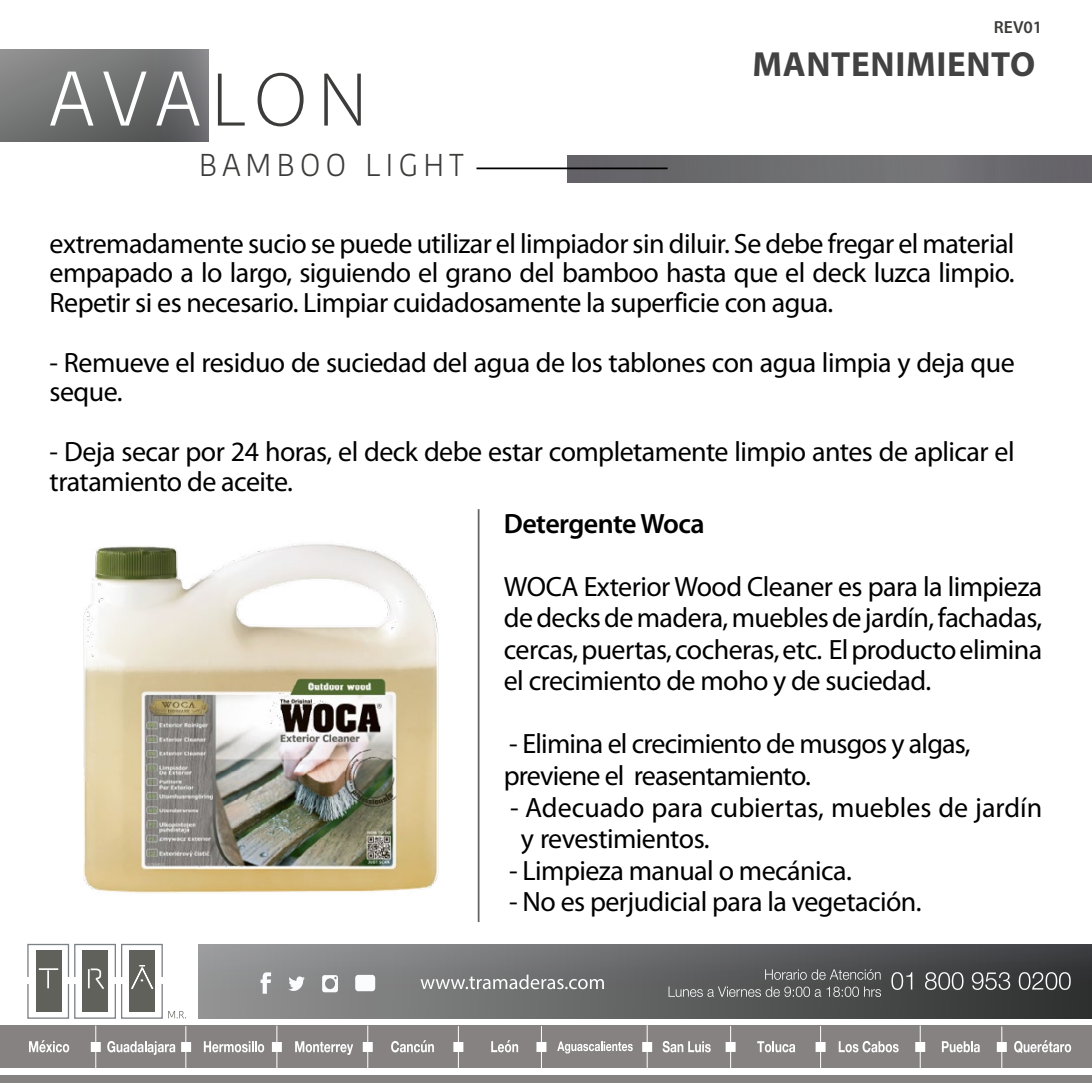
<style>
.page{position:relative;width:1092px;height:1092px;background:#fff}
.page>*{position:absolute;margin:0;border:0;box-sizing:border-box;transform-origin:0 0}
.t1{font:300 77px "Kohinoor Devanagari";color:#fff}
.t2{font:700 35px "Myriad Pro";letter-spacing:.02em;color:#424242}
.t3{font:300 31.5px "Kohinoor Devanagari";letter-spacing:.15em;color:#3c3c3b}
.t4{font:28px/29.8px "Myriad Pro";letter-spacing:-.02em;color:#000}
.t5{font:28px/31.5px "Myriad Pro";color:#000}
.t6{font:600 28px "Myriad Pro";letter-spacing:-.02em;color:#000}
.t7{font:600 17.5px "Myriad Pro";color:#3c3c3b}
.s1{font-family:"Myriad Pro";color:#3c3c3b}
.s2{color:#fff}
</style>
<div class="page">
<svg style="left:0;top:50px;width:208px;height:91px;background:#717272"></svg>
<div style="left:566px;top:155px;width:525px;height:27px;background:#6b6b6e"></div>
<hr style="left:476px;top:167px;width:191px;height:2px;background:#000">
<div style="left:0;top:1075px;width:1091px;height:8px;background:#868282"></div>
<div style="left:0;top:1025px;width:1091px;height:42px;background:#868282"></div>
<hr style="left:95px;top:1025px;width:1px;height:42px;background:#fff">
<hr style="left:185px;top:1026px;width:1px;height:42px;background:#fff">
<hr style="left:276px;top:1025px;width:1px;height:42px;background:#fff">
<hr style="left:367px;top:1025px;width:1px;height:42px;background:#fff">
<hr style="left:458px;top:1026px;width:1px;height:42px;background:#fff">
<hr style="left:541px;top:1026px;width:1px;height:42px;background:#fff">
<hr style="left:646px;top:1025px;width:1px;height:42px;background:#fff">
<hr style="left:730px;top:1026px;width:1px;height:42px;background:#fff">
<hr style="left:820px;top:1026px;width:1px;height:42px;background:#fff">
<hr style="left:919px;top:1025px;width:1px;height:42px;background:#fff">
<hr style="left:1001px;top:1026px;width:1px;height:42px;background:#fff">
<div style="left:181px;top:1041px;width:10px;height:10px;background:#fff;border:2px solid #fff"></div>
<div style="left:91px;top:1041px;width:10px;height:10px;background:#fff;border:2px solid #fff"></div>
<div style="left:363px;top:1041px;width:10px;height:10px;background:#fff;border:2px solid #fff"></div>
<div style="left:272px;top:1041px;width:10px;height:10px;background:#fff;border:2px solid #fff"></div>
<div style="left:453px;top:1041px;width:10px;height:10px;background:#fff;border:2px solid #fff"></div>
<div style="left:536px;top:1041px;width:10px;height:10px;background:#fff;border:2px solid #fff"></div>
<div style="left:642px;top:1041px;width:10px;height:10px;background:#fff;border:2px solid #fff"></div>
<div style="left:725px;top:1041px;width:10px;height:10px;background:#fff;border:2px solid #fff"></div>
<div style="left:815px;top:1041px;width:10px;height:10px;background:#fff;border:2px solid #fff"></div>
<div style="left:915px;top:1041px;width:10px;height:10px;background:#fff;border:2px solid #fff"></div>
<div style="left:996px;top:1041px;width:10px;height:10px;background:#fff;border:2px solid #fff"></div>
<svg style="left:29px;top:1040px;width:40px;height:12px"></svg>
<svg style="left:107px;top:1041px;width:68px;height:13px"></svg>
<svg style="left:204px;top:1041px;width:60px;height:11px"></svg>
<svg style="left:295px;top:1041px;width:58px;height:13px"></svg>
<svg style="left:391px;top:1040px;width:43px;height:12px"></svg>
<svg style="left:491px;top:1040px;width:27px;height:12px"></svg>
<svg style="left:557px;top:1041px;width:75px;height:12px"></svg>
<svg style="left:662px;top:1041px;width:48px;height:11px"></svg>
<svg style="left:757px;top:1041px;width:38px;height:11px"></svg>
<svg style="left:838px;top:1041px;width:60px;height:11px"></svg>
<svg style="left:941px;top:1041px;width:38px;height:11px"></svg>
<svg style="left:1014px;top:1040px;width:57px;height:13px"></svg>
<div style="left:198px;top:944px;width:893px;height:74px;background:linear-gradient(to right,#979899,#333436)"></div>
<svg style="left:891px;top:972px;width:21px;height:17px"></svg>
<svg style="left:924px;top:972px;width:39px;height:17px"></svg>
<svg style="left:971px;top:972px;width:39px;height:17px"></svg>
<svg style="left:1018px;top:972px;width:52px;height:17px"></svg>
<svg style="left:765px;top:969px;width:115px;height:10px"></svg>
<svg style="left:668px;top:986px;width:212px;height:10px;background:#717272"></svg>
<svg style="left:420px;top:974px;width:184px;height:15px;background:#949495"></svg>
<svg style="left:260px;top:972px;width:11px;height:21px"></svg>
<svg style="left:288px;top:975px;width:17px;height:16px"></svg>
<div style="left:355px;top:974px;width:20px;height:17px;background:#fafcfd;border-radius:3px"></div>
<svg style="left:322px;top:975px;width:16px;height:17px"></svg>
<svg style="left:27px;top:943px;width:159px;height:76px"></svg>
<img style="left:83px;top:543px;width:356px;height:350px">
<hr style="left:477px;top:509px;width:2px;height:412px;background:#646363">
<h1 class="t1" style="left:50px;top:54px;width:319px">AVA<span class="s1">LON</span></h1>
<p class="t3" style="left:199px;top:146px;width:266px">BAMBOO LIGHT</p>
<p class="t7" style="left:993px;top:16px;width:50px">REV01</p>
<p class="t2" style="left:752px;top:44px;width:284px">MANTENIMIENTO</p>
<p class="t4" style="left:50px;top:228px;width:966px;text-align:justify">extremadamente sucio se puede utilizar el limpiador sin diluir. Se debe fregar el material empapado a lo largo, siguiendo el grano del bamboo hasta que el deck luzca limpio.<br>Repetir si es necesario. Limpiar cuidadosamente la superficie con agua.</p>
<p class="t4" style="left:50px;top:347px;width:966px">- Remueve el residuo de suciedad del agua de los tablones con agua limpia y deja que seque.</p>
<p class="t4" style="left:50px;top:436px;width:966px">- Deja secar por 24 horas, el deck debe estar completamente limpio antes de aplicar el tratamiento de aceite.</p>
<p class="t6" style="left:504px;top:505px;width:202px">Detergente Woca</p>
<p class="t4" style="left:504px;top:570px;width:540px;line-height:31.5px;text-align:justify">WOCA Exterior Wood Cleaner es para la limpieza de decks de madera, muebles de jardín, fachadas, cercas, puertas, cocheras, etc. El producto elimina el crecimiento de moho y de suciedad.</p>
<p class="t4" style="left:504px;top:727px;width:468px;line-height:31.5px">- Elimina el crecimiento de musgos y algas, previene el reasentamiento.</p>
<p class="t5" style="left:504px;top:790px;width:540px">- Adecuado para cubiertas, muebles de jardín <span class="s2">--</span>y revestimientos.</p>
<p class="t4" style="left:509px;top:854px;width:344px">- Limpieza manual o mecánica.</p>
<p class="t4" style="left:509px;top:886px;width:414px">- No es perjudicial para la vegetación.</p>
</div>
